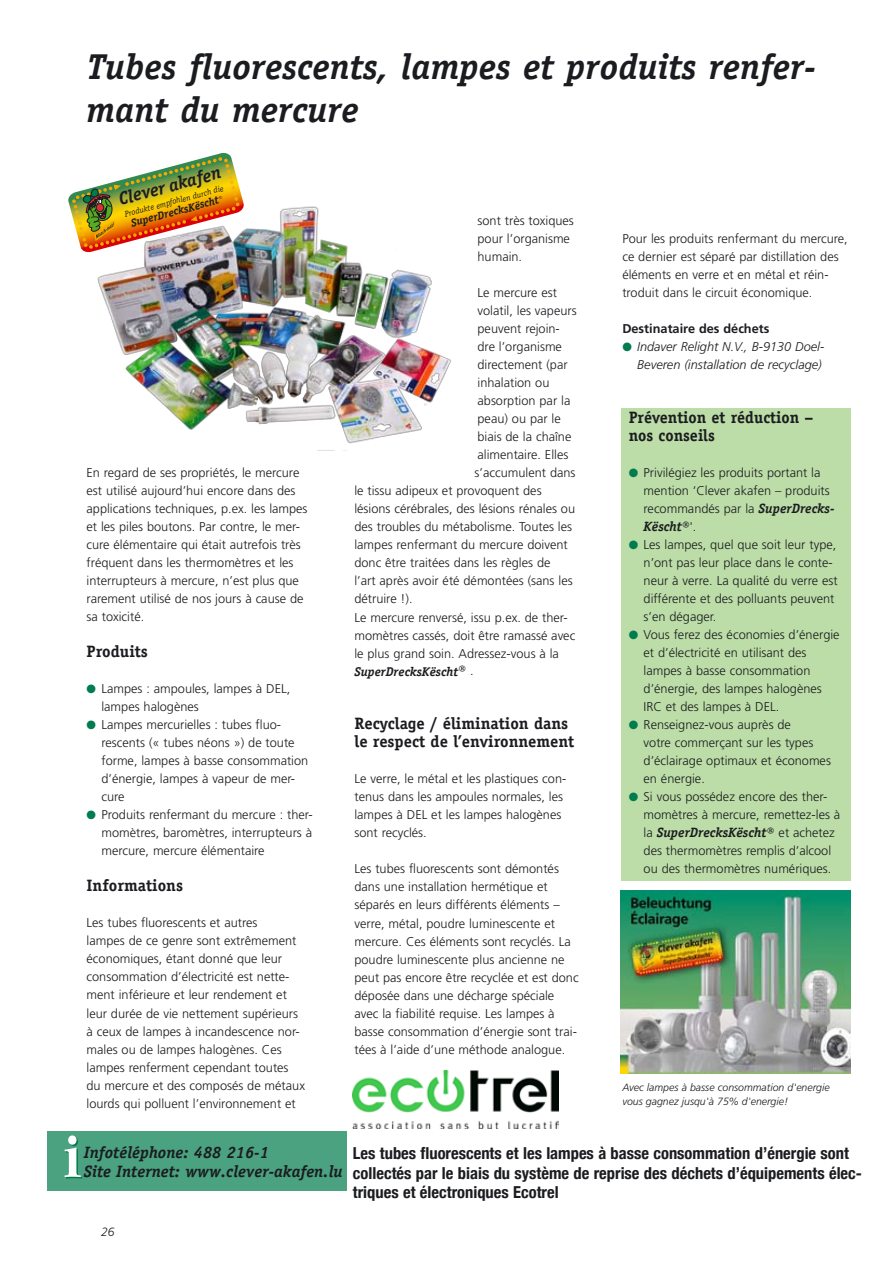
<style>
.page{position:relative;width:893px;height:1263px;background:#fff}
.page>*{position:absolute;margin:0;border:0;box-sizing:border-box;transform-origin:0 0}
.t1{font:italic 700 36px/43.2px "Officina Serif";color:#1b1c20}
.t2{font:italic 700 18.15px "Officina Serif";color:#1b1c20}
.t3{font:700 condensed 16.5px/19.8px "Helvetica Neue";color:#1b1c20}
.t4{font:700 16.5px/18px "Officina Serif";color:#1b1c20}
.t5{font:italic 700 16.5px/19.5px "Officina Serif";color:#1b1c20}
.t6{font:italic 700 13.5px "Officina Serif";color:#1b1c20}
.t7{font:300 12.75px/18px "Frutiger";color:#1b1c20}
.t8{font:italic 300 12.75px/18px "Frutiger";color:#1b1c20;text-align:right}
.t9{font:700 12.75px "Frutiger";color:#1b1c20}
.t10{font:italic 700 12.75px "Officina Serif";color:#1b1c20}
.t11{font:italic 300 12px "Frutiger";color:#1b1c20}
.t12{font:italic 700 11.1px "Officina Serif";color:#1b1c20}
.t13{font:italic 300 10.5px/13.5px "Frutiger";color:#1b1c20}
.t14{font:italic 8.4px "Officina Serif";color:#1b1c20}
.s1{color:#007c4e}
.s2{font-size:13.5px}
.s3{font-family:"Frutiger";font-weight:300;font-style:normal}
.s4{font-family:"Officina Serif";font-weight:700;font-style:italic;font-size:13.5px}
.s5{font-family:"Frutiger";font-weight:300;font-style:normal;font-size:12.75px}
</style>
<div class="page">
<div style="left:621px;top:408px;width:229px;height:476px;background:#bcdda7"></div>
<div style="left:621px;top:882px;width:229px;height:191px;background:#fff"></div>
<img style="left:621px;top:890px;width:229px;height:183px">
<img style="left:353px;top:1070px;width:205px;height:59px">
<img style="left:97px;top:206px;width:354px;height:245px">
<div style="left:47px;top:1131px;width:299px;height:60px;background:#4aa281"></div>
<svg style="left:65px;top:1135px;width:17px;height:43px"></svg>
<img style="left:68px;top:153px;width:177px;height:100px">
<h1 class="t1" style="left:87px;top:45px;width:731px">Tubes fluorescents, lampes et produits renfer&shy;mant du mercure</h1>
<h2 class="t2" style="left:116px;top:189px;width:107px;rotate:-15deg">Clever akafen</h2>
<p class="t14" style="left:124px;top:210px;width:104px;rotate:-15deg">Produkte empfohlen durch die</p>
<p class="t12" style="left:129px;top:217px;width:96px;rotate:-15deg">SuperDrecksKëscht<sup>©</sup></p>
<p class="t7" style="left:87px;top:464px;width:223px">En regard de ses propriétés, le mercure est utilisé aujourd’hui encore dans des applications techniques, p.ex. les lampes et les piles boutons. Par contre, le mer&shy;cure élémentaire qui était autrefois très fréquent dans les thermomètres et les interrupteurs à mercure, n’est plus que rarement utilisé de nos jours à cause de sa toxicité.</p>
<p class="t4" style="left:87px;top:643px;width:63px">Produits</p>
<p class="t7" style="left:101px;top:680px;width:190px;text-indent:-15px"><span class="s1">●</span> Lampes : ampoules, lampes à DEL, lampes halogènes</p>
<p class="t7" style="left:101px;top:716px;width:208px;text-indent:-15px"><span class="s1">●</span> Lampes mercurielles : tubes fluo&shy;rescents (« tubes néons ») de toute forme, lampes à basse consommation d’énergie, lampes à vapeur de mer&shy;cure</p>
<p class="t7" style="left:101px;top:806px;width:213px;text-align:justify;text-indent:-15px"><span class="s1">●</span> Produits renfermant du mercure : ther&shy;momètres, baromètres, interrupteurs à mercure, mercure élémentaire</p>
<p class="t4" style="left:87px;top:877px;width:98px">Informations</p>
<p class="t7" style="left:87px;top:914px;width:220px">Les tubes fluorescents et autres<br>lampes de ce genre sont extrêmement économiques, étant donné que leur consommation d’électricité est nette&shy;ment inférieure et leur rendement et leur durée de vie nettement supérieurs à ceux de lampes à incandescence nor&shy;males ou de lampes halogènes. Ces lampes renferment cependant toutes du mercure et des composés de métaux lourds qui polluent l’environnement et</p>
<p class="t5" style="left:84px;top:1142px;width:260px">Infotéléphone: 488 216-1<br>Site Internet: www.clever-akafen.lu</p>
<p class="t11" style="left:101px;top:1224px;width:15px">26</p>
<p class="t7" style="left:478px;top:212px;width:98px">sont très toxiques pour l’organisme humain.</p>
<p class="t7" style="left:478px;top:284px;width:81px">Le mercure est</p>
<p class="t7" style="left:478px;top:302px;width:101px">volatil, les vapeurs</p>
<p class="t7" style="left:478px;top:320px;width:84px">peuvent rejoin-</p>
<p class="t7" style="left:478px;top:338px;width:86px">dre l’organisme</p>
<p class="t7" style="left:478px;top:356px;width:92px">directement (par</p>
<p class="t7" style="left:478px;top:374px;width:73px">inhalation ou</p>
<p class="t7" style="left:478px;top:392px;width:94px">absorption par la</p>
<p class="t7" style="left:478px;top:410px;width:85px">peau) ou par le</p>
<p class="t7" style="left:478px;top:428px;width:95px">biais de la chaîne</p>
<p class="t7" style="left:478px;top:446px;width:92px">alimentaire. Elles</p>
<p class="t7" style="left:475px;top:464px;width:102px">s’accumulent dans</p>
<p class="t7" style="left:354px;top:482px;width:189px">le tissu adipeux et provoquent des</p>
<p class="t7" style="left:354px;top:500px;width:222px">lésions cérébrales, des lésions rénales ou</p>
<p class="t7" style="left:354px;top:518px;width:219px">des troubles du métabolisme. Toutes les</p>
<p class="t7" style="left:354px;top:536px;width:215px">lampes renfermant du mercure doivent</p>
<p class="t7" style="left:354px;top:554px;width:198px">donc être traitées dans les règles de</p>
<p class="t7" style="left:354px;top:572px;width:220px">l’art après avoir été démontées (sans les</p>
<p class="t7" style="left:354px;top:590px;width:60px">détruire !).</p>
<p class="t7" style="left:354px;top:608px;width:215px">Le mercure renversé, issu p.ex. de ther-</p>
<p class="t7" style="left:354px;top:626px;width:222px">momètres cassés, doit être ramassé avec</p>
<p class="t7" style="left:354px;top:644px;width:206px">le plus grand soin. Adressez-vous à la</p>
<p class="t10" style="left:354px;top:664px;width:121px">SuperDrecksKëscht<span class="s2">®</span> <span class="s3">.</span></p>
<p class="t4" style="left:354px;top:715px;width:221px">Recyclage / élimination dans le respect de l’environnement</p>
<p class="t7" style="left:354px;top:770px;width:213px">Le verre, le métal et les plastiques con&shy;tenus dans les ampoules normales, les lampes à DEL et les lampes halogènes sont recyclés.</p>
<p class="t7" style="left:354px;top:860px;width:226px">Les tubes fluorescents sont démontés dans une installation hermétique et séparés en leurs différents éléments – verre, métal, poudre luminescente et mercure. Ces éléments sont recyclés. La poudre luminescente plus ancienne ne peut pas encore être recyclée et est donc déposée dans une décharge spéciale avec la fiabilité requise. Les lampes à basse consommation d’énergie sont trai&shy;tées à l’aide d’une méthode analogue.</p>
<p class="t7" style="left:622px;top:230px;width:227px">Pour les produits renfermant du mercure, ce dernier est séparé par distillation des éléments en verre et en métal et réin&shy;troduit dans le circuit économique.</p>
<p class="t9" style="left:622px;top:321px;width:149px">Destinataire des déchets</p>
<p class="t8" style="left:622px;top:338px;width:203px"><span class="s1">●</span> Indaver Relight N. V. , B-9130 Doel-<br>Beveren (installation de recyclage)</p>
<p class="t4" style="left:629px;top:409px;width:186px">Prévention et réduction – nos conseils</p>
<p class="t7" style="left:644px;top:464px;width:192px;text-indent:-15px"><span class="s1">●</span> Privilégiez les produits portant la mention ‘Clever akafen – produits recommandés par la <span class="s4">SuperDrecks-</span></p>
<p class="t6" style="left:644px;top:519px;width:54px">Këscht®<span class="s5">'.</span></p>
<p class="t7" style="left:644px;top:536px;width:196px;text-indent:-15px"><span class="s1">●</span> Les lampes, quel que soit leur type, n’ont pas leur place dans le conte&shy;neur à verre. La qualité du verre est différente et des polluants peuvent s’en dégager.</p>
<p class="t7" style="left:644px;top:626px;width:198px;text-indent:-15px"><span class="s1">●</span> Vous ferez des économies d’énergie et d’électricité en utilisant des lampes à basse consommation d’énergie, des lampes halogènes<br>IRC et des lampes à DEL.</p>
<p class="t7" style="left:644px;top:716px;width:189px;text-indent:-15px"><span class="s1">●</span> Renseignez-vous auprès de<br>votre commerçant sur les types d’éclairage optimaux et économes en énergie.</p>
<p class="t7" style="left:644px;top:788px;width:198px;text-indent:-15px"><span class="s1">●</span> Si vous possédez encore des ther&shy;momètres à mercure, remettez-les à</p>
<p class="t6" style="left:644px;top:825px;width:193px"><span class="s5">la</span> SuperDrecksKëscht® <span class="s5">et achetez</span></p>
<p class="t7" style="left:644px;top:842px;width:189px">des thermomètres remplis d’alcool ou des thermomètres numériques.</p>
<p class="t13" style="left:622px;top:1081px;width:209px">Avec lampes à basse consommation d'energie vous gagnez jusqu'à 75% d'energie!</p>
<p class="t3" style="left:353px;top:1143px;width:511px">Les tubes fluorescents et les lampes à basse consommation d’énergie sont collectés par le biais du système de reprise des déchets d’équipements élec&shy;triques et électroniques Ecotrel</p>
</div>
